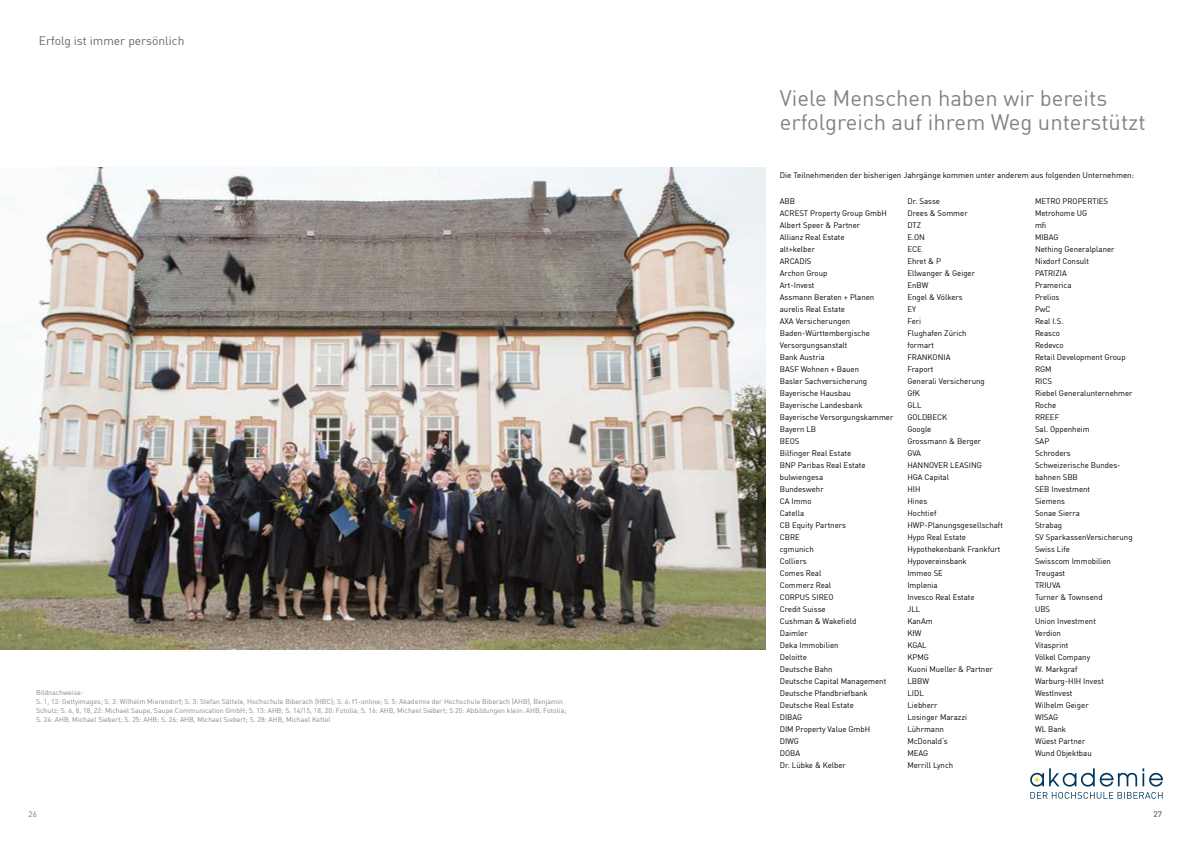
<style>
.page{position:relative;width:1191px;height:842px;background:#fff}
.page>*{position:absolute;margin:0;border:0;box-sizing:border-box;transform-origin:0 0}
.t1{font:22px/24px "DIN";color:#81857d}
.t2{font:12px "DIN";color:#626966}
.t3{font:8px/12px "DIN";color:#000}
.t4{font:8px "DIN";color:#73776f}
.t5{font:7px/9px "DIN";color:#888688}
</style>
<div class="page">
<svg style="left:1030px;top:768px;width:133px;height:31px"></svg>
<img style="left:0;top:167px;width:765px;height:482px">
<h2 class="t2" style="left:39px;top:33px;width:147px">Erfolg ist immer persönlich</h2>
<p class="t5" style="left:36px;top:687px;width:532px">Bildnachweise:<br>S. 1, 12: Gettyimages; S. 2: Wilhelm Mierendorf; S. 3: Stefan Sättele, Hochschule Biberach (HBC); S. 4: f1-online; S. 5: Akademie der Hochschule Biberach (AHB), Benjamin Schutz; S. 6, 8, 18, 22: Michael Saupe, Saupe Communication GmbH; S. 13: AHB; S. 14/15, 18, 20: Fotolia; S. 16: AHB, Michael Siebert; S 20: Abbildungen klein: AHB, Fotolia; S. 24: AHB, Michael Siebert; S. 25: AHB; S. 26: AHB, Michael Siebert; S. 28: AHB, Michael Kettel</p>
<p class="t4" style="left:28px;top:809px;width:10px">26</p>
<h1 class="t1" style="left:780px;top:86px;width:367px">Viele Menschen haben wir bereits erfolgreich auf ihrem Weg unterstützt</h1>
<p class="t3" style="left:780px;top:169px;width:356px">Die Teilnehmenden der bisherigen Jahrgänge kommen unter anderem aus folgenden Unternehmen:</p>
<p class="t3" style="left:780px;top:195px;width:115px">ABB<br>ACREST Property Group GmbH<br>Albert Speer &amp; Partner<br>Allianz Real Estate<br>alt+kelber<br>ARCADIS<br>Archon Group<br>Art-Invest<br>Assmann Beraten + Planen aurelis Real Estate<br>AXA Versicherungen<br>Baden-Württembergische<br>Versorgungsanstalt<br>Bank Austria<br>BASF Wohnen + Bauen<br>Basler Sachversicherung<br>Bayerische Hausbau<br>Bayerische Landesbank<br>Bayerische Versorgungskammer<br>Bayern LB<br>BEOS<br>Bilfinger Real Estate<br>BNP Paribas Real Estate bulwiengesa<br>Bundeswehr<br>CA Immo<br>Catella<br>CB Equity Partners<br>CBRE<br>cgmunich<br>Colliers<br>Comes Real<br>Commerz Real<br>CORPUS SIREO<br>Credit Suisse<br>Cushman &amp; Wakefield<br>Daimler<br>Deka Immobilien<br>Deloitte<br>Deutsche Bahn<br>Deutsche Capital Management<br>Deutsche Pfandbriefbank<br>Deutsche Real Estate<br>DIBAG<br>DIM Property Value GmbH<br>DIWG<br>DOBA<br>Dr. Lübke &amp; Kelber</p>
<p class="t3" style="left:907px;top:195px;width:97px">Dr. Sasse<br>Drees &amp; Sommer<br>DTZ<br>E.ON<br>ECE<br>Ehret &amp; P<br>Ellwanger &amp; Geiger<br>EnBW<br>Engel &amp; Völkers<br>EY<br>Feri<br>Flughafen Zürich<br>formart<br>FRANKONIA<br>Fraport<br>Generali Versicherung<br>GfK<br>GLL<br>GOLDBECK<br>Google<br>Grossmann &amp; Berger<br>GVA<br>HANNOVER LEASING<br>HGA Capital<br>HIH<br>Hines<br>Hochtief<br>HWP-Planungsgesellschaft<br>Hypo Real Estate<br>Hypothekenbank Frankfurt<br>Hypovereinsbank<br>Immeo SE<br>Implenia<br>Invesco Real Estate<br>JLL<br>KanAm<br>KfW<br>KGAL<br>KPMG<br>Kuoni Mueller &amp; Partner<br>LBBW<br>LIDL<br>Liebherr<br>Losinger Marazzi<br>Lührmann<br>McDonald‘s<br>MEAG<br>Merrill Lynch</p>
<p class="t3" style="left:1035px;top:195px;width:99px">METRO PROPERTIES<br>Metrohome UG<br>mfi<br>MIBAG<br>Nething Generalplaner<br>Nixdorf Consult<br>PATRIZIA<br>Pramerica<br>Prelios<br>PwC<br>Real I.S.<br>Reasco<br>Redevco<br>Retail Development Group<br>RGM<br>RICS<br>Riebel Generalunternehmer<br>Roche<br>RREEF<br>Sal. Oppenheim<br>SAP<br>Schroders<br>Schweizerische Bundes&shy;bahnen SBB<br>SEB Investment<br>Siemens<br>Sonae Sierra<br>Strabag<br>SV SparkassenVersicherung<br>Swiss Life<br>Swisscom Immobilien<br>Treugast<br>TRIUVA<br>Turner &amp; Townsend<br>UBS<br>Union Investment<br>Verdion<br>Vitasprint<br>Völkel Company<br>W. Markgraf<br>Warburg-HIH Invest<br>WestInvest<br>Wilhelm Geiger<br>WISAG<br>WL Bank<br>Wüest Partner<br>Wund Objektbau</p>
<p class="t4" style="left:1153px;top:809px;width:10px">27</p>
</div>
